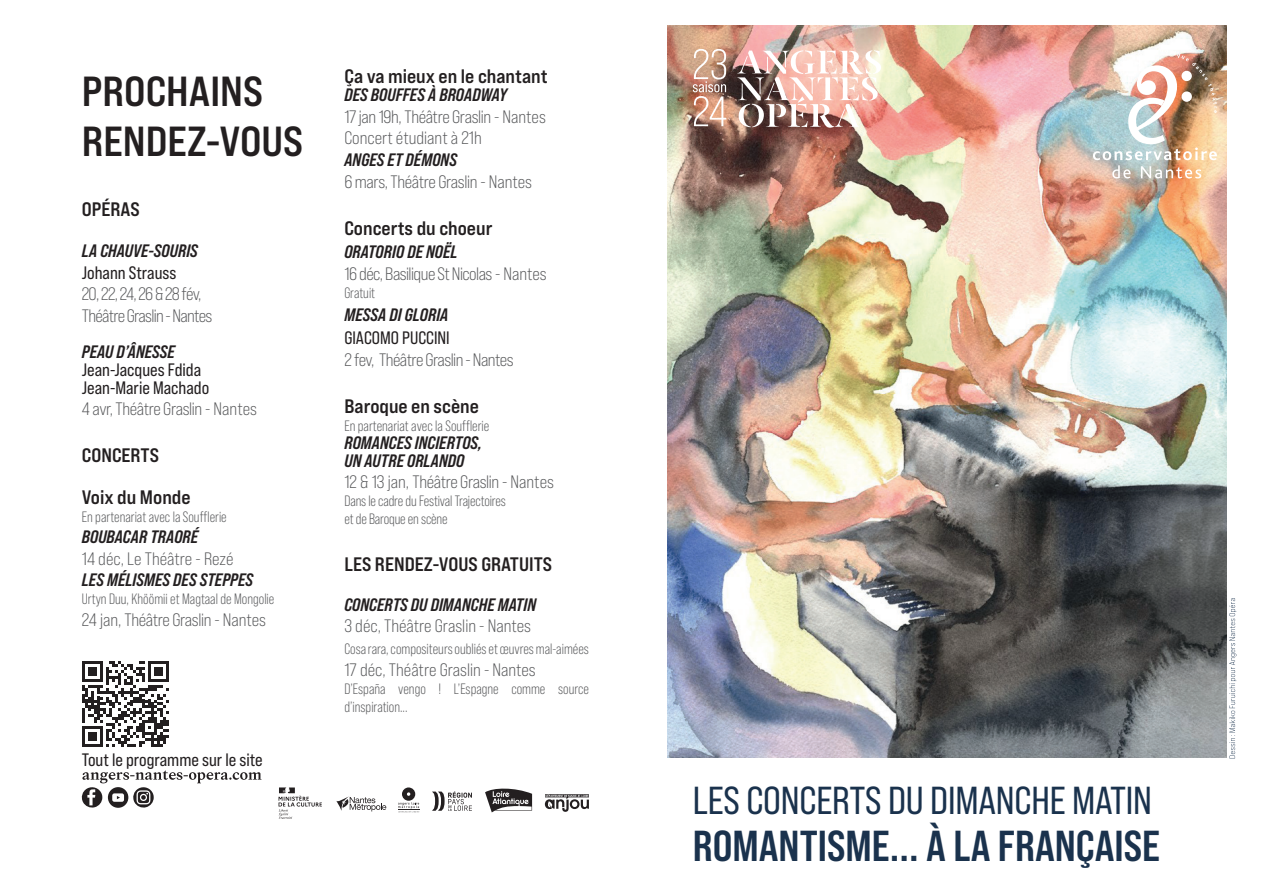
<style>
.page{position:relative;width:1263px;height:893px;background:#fff}
.page>*{position:absolute;margin:0;border:0;box-sizing:border-box;transform-origin:0 0}
.t1{font:43.35px "Bebas Neue Pro Sm E Bd";color:#1a324d}
.t2{font:42px/50.4px "Bebas Neue Pro Exp Bd";color:#231f20}
.t3{font:39px "Bebas Neue Pro Sm E Rg";letter-spacing:-.005em;color:#1a324d}
.t4{font:19.5px/41.4px "Bebas Neue Pro Exp Bd";color:#231f20}
.t5{font:18px/18px "Bebas Neue Pro Sm E Bd It";color:#231f20}
.t6{font:18px "Bebas Neue Pro Sm E Bk";letter-spacing:-.02em;color:#57585a}
.t7{font:18px/21.6px "Bebas Neue Pro Sm E Bk";color:#57585a}
.t8{font:18px/18px "Bebas Neue Pro Sm E Rg";color:#231f20}
.t9{font:18px/21.6px "Bebas Neue Pro Sm E Bk";letter-spacing:-.04em;color:#57585a}
.t10{font:15px/18px "Bebas Neue Pro";color:#57585a}
</style>
<div class="page">
<img style="left:668px;top:26px;width:559px;height:732px">
<svg style="left:1229px;top:598px;width:7px;height:160px"></svg>
<img style="left:737px;top:50px;width:144px;height:78px">
<svg style="left:693px;top:49px;width:33px;height:77px;background:#cba390"></svg>
<svg style="left:336px;top:796px;width:50px;height:15px"></svg>
<svg style="left:279px;top:787px;width:43px;height:32px"></svg>
<svg style="left:545px;top:794px;width:44px;height:18px"></svg>
<svg style="left:398px;top:787px;width:21px;height:25px"></svg>
<svg style="left:432px;top:791px;width:40px;height:20px"></svg>
<svg style="left:485px;top:788px;width:47px;height:24px"></svg>
<svg style="left:81px;top:770px;width:180px;height:38px"></svg>
<img style="left:1093px;top:49px;width:124px;height:129px">
<div style="left:1181px;top:91px;width:11px;height:11px;background:#fff;border-radius:50%"></div>
<svg style="left:82px;top:661px;width:87px;height:86px"></svg>
<h2 class="t2" style="left:82px;top:65px;width:223px">PROCHAINS<br>RENDEZ-VOUS</h2>
<h3 class="t4" style="left:82px;top:188px;width:59px">OPÉRAS</h3>
<p class="t5" style="left:82px;top:241px;width:118px">LA CHAUVE-SOURIS</p>
<p class="t8" style="left:82px;top:263px;width:96px">Johann Strauss</p>
<p class="t9" style="left:82px;top:283px;width:132px">20, 22, 24, 26 &amp; 28 fév,<br>Théâtre Graslin - Nantes</p>
<p class="t5" style="left:82px;top:342px;width:95px">PEAU D’ÂNESSE</p>
<p class="t8" style="left:82px;top:360px;width:129px">Jean-Jacques Fdida<br>Jean-Marie Machado</p>
<p class="t6" style="left:82px;top:399px;width:177px">4 avr, Théâtre Graslin - Nantes</p>
<h3 class="t4" style="left:82px;top:434px;width:110px">CONCERTS<br>Voix du Monde</h3>
<p class="t10" style="left:82px;top:507px;width:146px">En partenariat avec la Soufflerie</p>
<p class="t5" style="left:82px;top:528px;width:118px">BOUBACAR TRAORÉ</p>
<p class="t7" style="left:82px;top:548px;width:153px">14 déc, Le Théâtre - Rezé</p>
<p class="t5" style="left:82px;top:571px;width:173px">LES MÉLISMES DES STEPPES</p>
<p class="t10" style="left:82px;top:590px;width:194px">Urtyn Duu, Khöömii et Magtaal de Mongolie</p>
<p class="t6" style="left:82px;top:609px;width:186px">24 jan, Théâtre Graslin - Nantes</p>
<p class="t8" style="left:82px;top:751px;width:182px">Tout le programme sur le site</p>
<h3 class="t4" style="left:344px;top:55px;width:205px">Ça va mieux en le chantant</h3>
<p class="t5" style="left:344px;top:86px;width:164px">DES BOUFFES À BROADWAY</p>
<p class="t7" style="left:344px;top:106px;width:203px">17 jan 19h, Théâtre Graslin - Nantes<br>Concert étudiant à 21h</p>
<p class="t5" style="left:344px;top:151px;width:114px">ANGES ET DÉMONS</p>
<p class="t6" style="left:344px;top:171px;width:189px">6 mars, Théâtre Graslin - Nantes</p>
<h3 class="t4" style="left:344px;top:207px;width:150px">Concerts du choeur</h3>
<p class="t5" style="left:344px;top:242px;width:115px">ORATORIO DE NOËL</p>
<p class="t6" style="left:344px;top:263px;width:204px">16 déc, Basilique St Nicolas - Nantes</p>
<p class="t10" style="left:344px;top:283px;width:32px">Gratuit</p>
<p class="t5" style="left:344px;top:305px;width:106px">MESSA DI GLORIA</p>
<p class="t8" style="left:344px;top:329px;width:107px">GIACOMO PUCCINI</p>
<p class="t6" style="left:344px;top:349px;width:171px">2 fev, Théâtre Graslin - Nantes</p>
<h3 class="t4" style="left:344px;top:385px;width:136px">Baroque en scène</h3>
<p class="t10" style="left:344px;top:417px;width:146px">En partenariat avec la Soufflerie</p>
<p class="t5" style="left:344px;top:433px;width:139px">ROMANCES INCIERTOS,<br>UN AUTRE ORLANDO</p>
<p class="t6" style="left:344px;top:472px;width:211px">12 &amp; 13 jan, Théâtre Graslin - Nantes</p>
<p class="t10" style="left:344px;top:492px;width:163px">Dans le cadre du Festival Trajectoires et de Baroque en scène</p>
<h3 class="t4" style="left:344px;top:543px;width:209px">LES RENDEZ-VOUS GRATUITS</h3>
<p class="t5" style="left:344px;top:595px;width:193px">CONCERTS DU DIMANCHE MATIN</p>
<p class="t7" style="left:344px;top:615px;width:188px">3 déc, Théâtre Graslin - Nantes</p>
<p class="t10" style="left:344px;top:640px;width:246px">Cosa rara, compositeurs oubliés et œuvres mal-aimées</p>
<p class="t7" style="left:344px;top:658px;width:193px">17 déc, Théâtre Graslin - Nantes</p>
<p class="t10" style="left:344px;top:679px;width:246px">D’España vengo ! L’Espagne comme source d’inspiration...</p>
<h3 class="t3" style="left:693px;top:778px;width:461px">LES CONCERTS DU DIMANCHE MATIN</h3>
<h1 class="t1" style="left:693px;top:820px;width:469px">ROMANTISME... À LA FRANÇAISE</h1>
</div>
